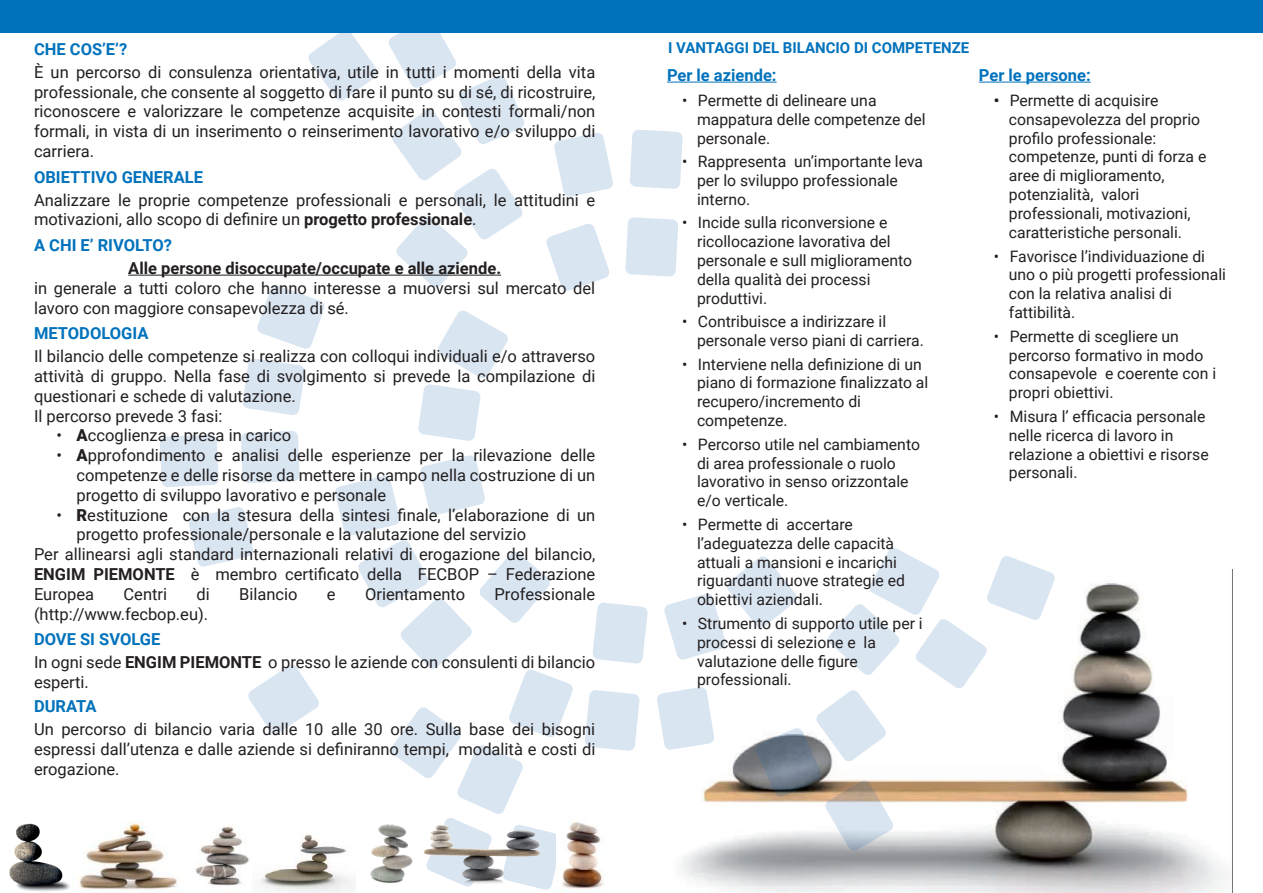
<style>
.page{position:relative;width:1263px;height:893px;background:#fff}
.page>*{position:absolute;margin:0;border:0;box-sizing:border-box;transform-origin:0 0}
.t1{font:16.5px/19.8px "Roboto";color:#231f20}
.t2{font:700 16.5px "Roboto";color:#0072bc}
.t3{font:700 16.5px "Roboto";color:#231f20}
.t4{font:15.75px/18.9px "Roboto";color:#231f20}
.t5{font:700 15px "Roboto";color:#0072bc}
.s1{font-weight:700}
.s2{font-weight:900}
.s3{font-weight:700;color:#0072bc}
</style>
<div class="page">
<img style="left:680px;top:583px;width:548px;height:310px">
<svg style="left:625px;top:217px;width:53px;height:60px;background:#dde7f2"></svg>
<svg style="left:546px;top:224px;width:64px;height:67px"></svg>
<svg style="left:418px;top:310px;width:90px;height:131px"></svg>
<svg style="left:592px;top:602px;width:56px;height:62px"></svg>
<svg style="left:189px;top:507px;width:65px;height:60px"></svg>
<svg style="left:160px;top:434px;width:59px;height:53px;background:#dce7f2"></svg>
<svg style="left:630px;top:130px;width:53px;height:59px;background:#dce7f2"></svg>
<svg style="left:585px;top:690px;width:55px;height:61px;background:#dee8f3"></svg>
<svg style="left:554px;top:133px;width:59px;height:64px"></svg>
<svg style="left:257px;top:285px;width:68px;height:64px"></svg>
<svg style="left:242px;top:358px;width:63px;height:57px"></svg>
<svg style="left:241px;top:431px;width:59px;height:52px;background:#dbe6f2"></svg>
<svg style="left:657px;top:548px;width:398px;height:304px"></svg>
<svg style="left:388px;top:33px;width:136px;height:255px"></svg>
<svg style="left:335px;top:455px;width:238px;height:435px"></svg>
<svg style="left:308px;top:33px;width:70px;height:68px"></svg>
<svg style="left:248px;top:665px;width:71px;height:69px"></svg>
<hr style="left:128px;top:275px;width:373px;height:1px;background:#231f20">
<hr style="left:667px;top:82px;width:110px;height:1px;background:#0072bc">
<hr style="left:979px;top:82px;width:112px;height:1px;background:#0072bc">
<div style="left:0;top:0;width:1263px;height:33px;background:#0072bc"></div>
<img style="left:78px;top:821px;width:101px;height:69px">
<img style="left:195px;top:826px;width:56px;height:60px">
<img style="left:258px;top:821px;width:98px;height:72px">
<img style="left:361px;top:814px;width:60px;height:76px">
<img style="left:420px;top:821px;width:125px;height:69px">
<img style="left:557px;top:815px;width:46px;height:75px">
<img style="left:9px;top:823px;width:61px;height:68px">
<p class="t2" style="left:34px;top:37px;width:95px">CHE COS’E’?</p>
<p class="t1" style="left:34px;top:61px;width:563px;text-align:justify">È un percorso di consulenza orientativa, utile in tutti i momenti della vita professionale, che consente al soggetto di fare il punto su di sé, di ricostruire, riconoscere e valorizzare le competenze acquisite in contesti formali/non formali, in vista di un inserimento o reinserimento lavorativo e/o sviluppo di carriera.</p>
<p class="t2" style="left:34px;top:165px;width:171px">OBIETTIVO GENERALE</p>
<p class="t1" style="left:34px;top:189px;width:563px">Analizzare le proprie competenze professionali e personali, le attitudini e motivazioni, allo scopo di definire un <span class="s1">progetto professionale</span>.</p>
<p class="t2" style="left:34px;top:234px;width:140px">A CHI E’ RIVOLTO?</p>
<p class="t3" style="left:128px;top:256px;width:374px">Alle persone disoccupate/occupate e alle aziende.</p>
<p class="t1" style="left:34px;top:277px;width:563px">in generale a tutti coloro che hanno interesse a muoversi sul mercato del lavoro con maggiore consapevolezza di sé.</p>
<p class="t2" style="left:34px;top:322px;width:116px">METODOLOGIA</p>
<p class="t1" style="left:34px;top:346px;width:563px">Il bilancio delle competenze si realizza con colloqui individuali e/o attraverso attività di gruppo. Nella fase di svolgimento si prevede la compilazione di questionari e schede di valutazione.<br>Il percorso prevede 3 fasi:</p>
<p class="t1" style="left:57px;top:425px;width:236px">• <span class="s2">A</span>ccoglienza e presa in carico</p>
<p class="t1" style="left:77px;top:445px;width:520px;text-align:justify;text-indent:-20px">• <span class="s2">A</span>pprofondimento e analisi delle esperienze per la rilevazione delle competenze e delle risorse da mettere in campo nella costruzione di un progetto di sviluppo lavorativo e personale</p>
<p class="t1" style="left:57px;top:504px;width:540px">• <span class="s2">R</span>estituzione con la stesura della sintesi finale, l’elaborazione di un</p>
<p class="t1" style="left:77px;top:524px;width:451px">progetto professionale/personale e la valutazione del servizio</p>
<p class="t1" style="left:34px;top:544px;width:563px">Per allinearsi agli standard internazionali relativi di erogazione del bilancio,</p>
<p class="t1" style="left:34px;top:564px;width:563px"><span class="s1">ENGIM PIEMONTE</span> è membro certificato della FECBOP – Federazione</p>
<p class="t1" style="left:34px;top:583px;width:62px">Europea</p>
<p class="t1" style="left:124px;top:583px;width:45px">Centri</p>
<p class="t1" style="left:196px;top:583px;width:15px">di</p>
<p class="t1" style="left:239px;top:583px;width:60px">Bilancio</p>
<p class="t1" style="left:327px;top:583px;width:10px">e</p>
<p class="t1" style="left:365px;top:583px;width:102px">Orientamento</p>
<p class="t1" style="left:495px;top:583px;width:102px">Professionale</p>
<p class="t1" style="left:34px;top:603px;width:176px">(http://www.fecbop.eu).</p>
<p class="t1" style="left:34px;top:627px;width:563px;line-height:22.8px"><span class="s3">DOVE SI SVOLGE<br></span>In ogni sede <span class="s1">ENGIM PIEMONTE</span> o presso le aziende con consulenti di bilancio</p>
<p class="t1" style="left:34px;top:672px;width:56px">esperti.</p>
<p class="t2" style="left:34px;top:695px;width:64px">DURATA</p>
<p class="t1" style="left:34px;top:719px;width:563px;text-align:justify">Un percorso di bilancio varia dalle 10 alle 30 ore. Sulla base dei bisogni espressi dall’utenza e dalle aziende si definiranno tempi, modalità e costi di erogazione.</p>
<p class="t5" style="left:668px;top:37px;width:303px">I VANTAGGI DEL BILANCIO DI COMPETENZE</p>
<p class="t2" style="left:667px;top:63px;width:111px">Per le aziende:</p>
<p class="t4" style="left:697px;top:90px;width:230px;text-indent:-15px">• Permette di delineare una mappatura delle competenze del personale.</p>
<p class="t4" style="left:697px;top:151px;width:228px;text-indent:-15px">• Rappresenta un’importante leva per lo sviluppo professionale interno.</p>
<p class="t4" style="left:697px;top:213px;width:217px;text-indent:-15px">• Incide sulla riconversione e ricollocazione lavorativa del personale e sull miglioramento della qualità dei processi produttivi.</p>
<p class="t4" style="left:697px;top:312px;width:228px;text-indent:-15px">• Contribuisce a indirizzare il personale verso piani di carriera.</p>
<p class="t4" style="left:697px;top:354px;width:233px;text-indent:-15px">• Interviene nella definizione di un piano di formazione finalizzato al recupero/incremento di competenze.</p>
<p class="t4" style="left:697px;top:434px;width:224px;text-indent:-15px">• Percorso utile nel cambiamento di area professionale o ruolo lavorativo in senso orizzontale e/o verticale.</p>
<p class="t4" style="left:697px;top:514px;width:209px;text-indent:-15px">• Permette di accertare l’adeguatezza delle capacità attuali a mansioni e incarichi riguardanti nuove strategie ed obiettivi aziendali.</p>
<p class="t4" style="left:697px;top:613px;width:227px;text-indent:-15px">• Strumento di supporto utile per i processi di selezione e la valutazione delle figure professionali.</p>
<p class="t2" style="left:979px;top:63px;width:113px">Per le persone:</p>
<p class="t4" style="left:1009px;top:90px;width:199px;text-indent:-15px"><span class="s1">•</span> Permette di acquisire consapevolezza del proprio profilo professionale: competenze, punti di forza e aree di miglioramento, potenzialità, valori professionali, motivazioni, caratteristiche personali.</p>
<p class="t4" style="left:1009px;top:246px;width:219px;text-indent:-15px">• Favorisce l’individuazione di uno o più progetti professionali con la relativa analisi di fattibilità.</p>
<p class="t4" style="left:1009px;top:326px;width:209px;text-indent:-15px">• Permette di scegliere un percorso formativo in modo consapevole e coerente con i propri obiettivi.</p>
<p class="t4" style="left:1009px;top:406px;width:201px;text-indent:-15px">• Misura l’ efficacia personale nelle ricerca di lavoro in relazione a obiettivi e risorse personali.</p>
</div>
